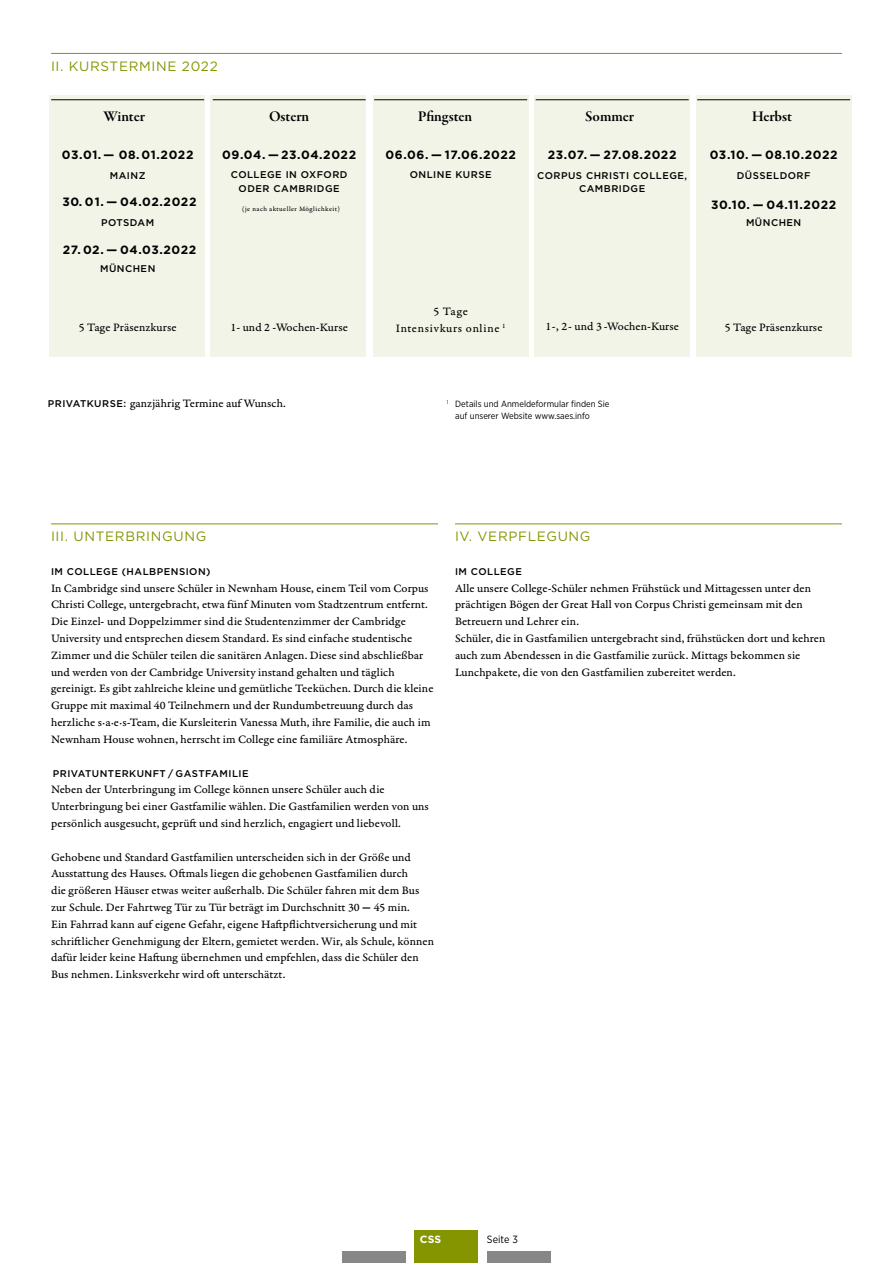
<style>
.page{position:relative;width:893px;height:1263px;background:#fff}
.page>*{position:absolute;margin:0;border:0;box-sizing:border-box;transform-origin:0 0}
.t1{font:15px "Garamond Premr Pro Smbd Subh";letter-spacing:-.005em;color:#000}
.t2{font:13.5px "Gotham";letter-spacing:.05em;color:#859500}
.t3{font:12px/16.8px "Garamond Premr Pro Capt";letter-spacing:.005em;color:#000}
.t4{font:700 12px "Gotham";letter-spacing:.05em;color:#000}
.t5{font:12px/16.8px "Garamond Premr Pro Capt";letter-spacing:.05em;color:#000;text-align:center}
.t6{font:10.5px "Gotham Narrow";letter-spacing:.005em;color:#000}
.t7{font:700 10.5px "Gotham";color:#fff}
.t8{font:500 9.75px/13.6px "Gotham";letter-spacing:.05em;color:#000;text-align:center}
.t9{font:9px/12px "Gotham Narrow";color:#000}
.t10{font:7.05px "Garamond Premr Pro Capt";letter-spacing:.055em;color:#000}
.s1{font-family:"Gotham";font-weight:500;font-size:9.75px}
</style>
<div class="page">
<div style="left:342px;top:1251px;width:64px;height:12px;background:#868786"></div>
<div style="left:415px;top:1230px;width:63px;height:33px;background:#859500"></div>
<div style="left:487px;top:1251px;width:64px;height:12px;background:#868786"></div>
<div style="left:535px;top:95px;width:155px;height:261px;background:#f2f4e7"></div>
<div style="left:696px;top:95px;width:155px;height:261px;background:#f2f4e7"></div>
<div style="left:49px;top:95px;width:155px;height:261px;background:#f2f4e7"></div>
<div style="left:210px;top:95px;width:156px;height:261px;background:#f2f4e7"></div>
<div style="left:374px;top:95px;width:155px;height:261px;background:#f2f4e7"></div>
<hr style="left:51px;top:523px;width:387px;height:1px;background:#859500">
<hr style="left:51px;top:53px;width:791px;height:1px;background:#859500">
<hr style="left:455px;top:523px;width:387px;height:1px;background:#859500">
<hr style="left:51px;top:99px;width:153px;height:1px;background:#000">
<hr style="left:213px;top:99px;width:153px;height:1px;background:#000">
<hr style="left:374px;top:99px;width:153px;height:1px;background:#000">
<hr style="left:536px;top:99px;width:153px;height:1px;background:#000">
<hr style="left:697px;top:99px;width:153px;height:1px;background:#000">
<p class="t2" style="left:51px;top:57px;width:168px">II. KURSTERMINE 2022</p>
<p class="t1" style="left:103px;top:108px;width:43px">Winter</p>
<p class="t4" style="left:62px;top:147px;width:133px">03.01. — 08.01.2022</p>
<p class="t8" style="left:110px;top:168px;width:37px">MAINZ</p>
<p class="t4" style="left:63px;top:194px;width:135px">30. 01. — 04.02.2022</p>
<p class="t8" style="left:101px;top:216px;width:55px">POTSDAM</p>
<p class="t4" style="left:63px;top:241px;width:135px">27. 02. — 04.03.2022</p>
<p class="t8" style="left:100px;top:261px;width:57px">MÜNCHEN</p>
<p class="t1" style="left:269px;top:108px;width:42px">Ostern</p>
<p class="t4" style="left:222px;top:146px;width:135px">09.04. — 23.04.2022</p>
<p class="t8" style="left:231px;top:168px;width:118px">COLLEGE IN OXFORD<br>ODER CAMBRIDGE</p>
<p class="t10" style="left:242px;top:205px;width:99px">(je nach aktueller Möglichkeit)</p>
<p class="t1" style="left:418px;top:108px;width:56px">Pfingsten</p>
<p class="t4" style="left:385px;top:146px;width:132px">06.06. — 17.06.2022</p>
<p class="t8" style="left:410px;top:168px;width:83px">ONLINE KURSE</p>
<p class="t1" style="left:585px;top:108px;width:51px">Sommer</p>
<p class="t4" style="left:548px;top:147px;width:130px">23.07. — 27.08.2022</p>
<p class="t8" style="left:537px;top:168px;width:151px">CORPUS CHRISTI COLLEGE,<br>CAMBRIDGE</p>
<p class="t1" style="left:752px;top:108px;width:41px">Herbst</p>
<p class="t4" style="left:710px;top:147px;width:129px">03.10. — 08.10.2022</p>
<p class="t8" style="left:737px;top:168px;width:75px">DÜSSELDORF</p>
<p class="t4" style="left:711px;top:197px;width:127px">30.10. — 04.11.2022</p>
<p class="t8" style="left:746px;top:216px;width:57px">MÜNCHEN</p>
<p class="t3" style="left:79px;top:319px;width:99px">5 Tage Präsenzkurse</p>
<p class="t3" style="left:231px;top:319px;width:119px">1- und 2 -Wochen-Kurse</p>
<p class="t5" style="left:396px;top:303px;width:111px">5 Tage<br>Intensivkurs online <sup>1</sup></p>
<p class="t3" style="left:545px;top:318px;width:135px">1-, 2- und 3 -Wochen-Kurse</p>
<p class="t3" style="left:725px;top:319px;width:99px">5 Tage Präsenzkurse</p>
<p class="t3" style="left:48px;top:395px;width:240px"><span class="s1">PRIVATKURSE:</span> ganzjährig Termine auf Wunsch.</p>
<p class="t9" style="left:455px;top:397px;width:156px;text-indent:-9px"><sup>1</sup> Details und Anmeldeformular finden Sie auf unserer Website www.saes.info</p>
<p class="t2" style="left:51px;top:528px;width:157px">III. UNTERBRINGUNG</p>
<p class="t8" style="left:51px;top:564px;width:161px">IM COLLEGE (HALBPENSION)</p>
<p class="t3" style="left:51px;top:580px;width:384px">In Cambridge sind unsere Schüler in Newnham House, einem Teil vom Corpus Christi College, untergebracht, etwa fünf Minuten vom Stadtzentrum entfernt.<br>Die Einzel- und Doppelzimmer sind die Studentenzimmer der Cambridge University und entsprechen diesem Standard. Es sind einfache studentische Zimmer und die Schüler teilen die sanitären Anlagen. Diese sind abschließbar und werden von der Cambridge University instand gehalten und täglich gereinigt. Es gibt zahlreiche kleine und gemütliche Teeküchen. Durch die kleine Gruppe mit maximal 40 Teilnehmern und der Rundumbetreuung durch das herzliche s∙a∙e∙s-Team, die Kursleiterin Vanessa Muth, ihre Familie, die auch im Newnham House wohnen, herrscht im College eine familiäre Atmosphäre.</p>
<p class="t8" style="left:53px;top:766px;width:197px">PRIVATUNTERKUNFT / GASTFAMILIE</p>
<p class="t3" style="left:51px;top:781px;width:379px">Neben der Unterbringung im College können unsere Schüler auch die<br>Unterbringung bei einer Gastfamilie wählen. Die Gastfamilien werden von uns persönlich ausgesucht, geprüft und sind herzlich, engagiert und liebevoll.</p>
<p class="t3" style="left:51px;top:849px;width:384px">Gehobene und Standard Gastfamilien unterscheiden sich in der Größe und Ausstattung des Hauses. Oftmals liegen die gehobenen Gastfamilien durch<br>die größeren Häuser etwas weiter außerhalb. Die Schüler fahren mit dem Bus zur Schule. Der Fahrtweg Tür zu Tür beträgt im Durchschnitt 30 <span class="s1">—</span> 45 min.<br>Ein Fahrrad kann auf eigene Gefahr, eigene Haftpflichtversicherung und mit schriftlicher Genehmigung der Eltern, gemietet werden. Wir, als Schule, können dafür leider keine Haftung übernehmen und empfehlen, dass die Schüler den Bus nehmen. Linksverkehr wird oft unterschätzt.</p>
<p class="t2" style="left:455px;top:528px;width:137px">IV. VERPFLEGUNG</p>
<p class="t8" style="left:455px;top:564px;width:68px">IM COLLEGE</p>
<p class="t3" style="left:455px;top:580px;width:372px">Alle unsere College-Schüler nehmen Frühstück und Mittagessen unter den prächtigen Bögen der Great Hall von Corpus Christi gemeinsam mit den Betreuern und Lehrer ein.<br>Schüler, die in Gastfamilien untergebracht sind, frühstücken dort und kehren auch zum Abendessen in die Gastfamilie zurück. Mittags bekommen sie Lunchpakete, die von den Gastfamilien zubereitet werden.</p>
<p class="t7" style="left:420px;top:1232px;width:23px">CSS</p>
<p class="t6" style="left:487px;top:1233px;width:32px">Seite 3</p>
</div>
